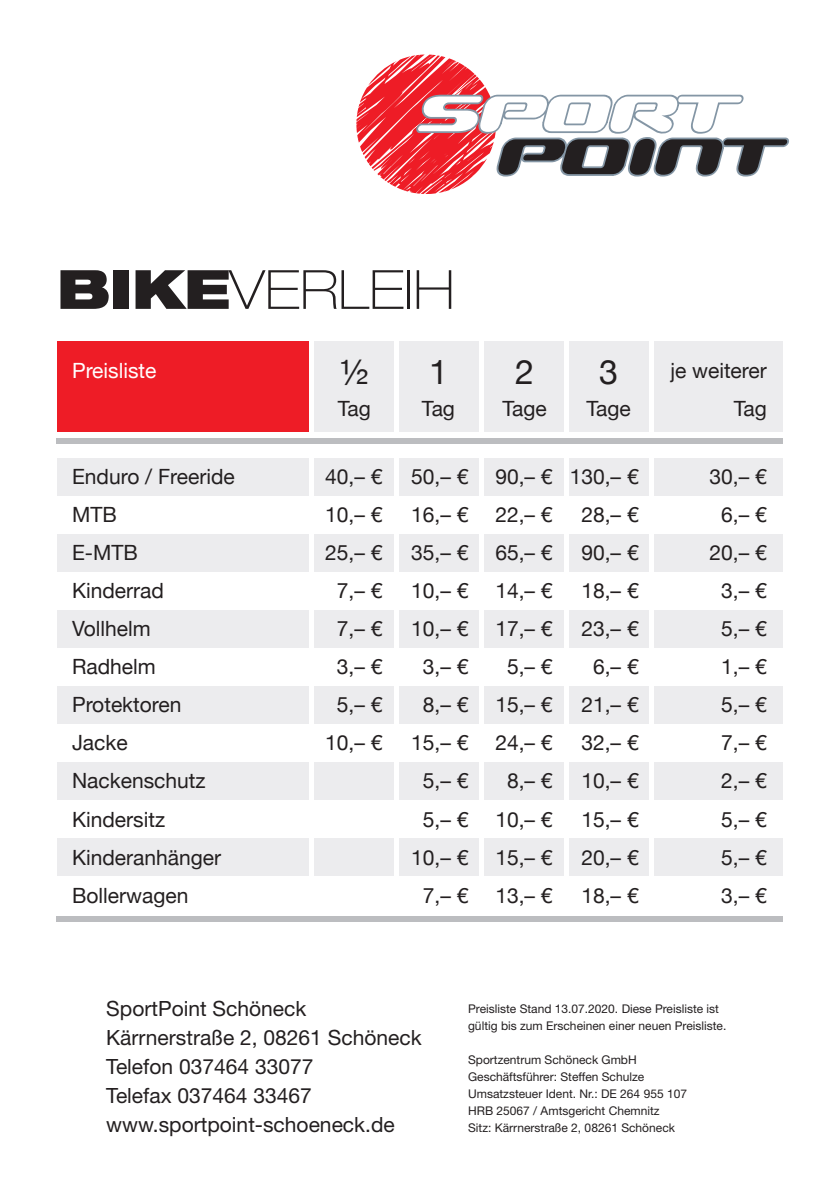
<style>
.page{position:relative;width:840px;height:1191px;background:#fff}
.page>*{position:absolute;margin:0;border:0;box-sizing:border-box;transform-origin:0 0}
.t1{font:100 expanded 54px "Helvetica Neue";color:#231f20}
.t2{font:34px "Helvetica Neue";color:#231f20}
.t3{font:21px "Helvetica Neue";color:#231f20}
.t4{font:21px "Helvetica Neue";color:#231f20}
.t5{font:21px "Helvetica Neue";color:#fff}
.t6{font:12px/17px "Helvetica Neue";color:#231f20}
.s1{font-weight:900}
</style>
<div class="page">
<div style="left:57px;top:458px;width:251px;height:38px;background:#ececee"></div>
<div style="left:57px;top:341px;width:251px;height:91px;background:#ee1c26"></div>
<div style="left:57px;top:534px;width:251px;height:38px;background:#ececee"></div>
<div style="left:57px;top:686px;width:251px;height:38px;background:#ececee"></div>
<div style="left:57px;top:610px;width:251px;height:38px;background:#ececee"></div>
<div style="left:57px;top:762px;width:251px;height:38px;background:#ececee"></div>
<div style="left:57px;top:838px;width:251px;height:38px;background:#ececee"></div>
<div style="left:399px;top:458px;width:79px;height:38px;background:#ececee"></div>
<div style="left:399px;top:341px;width:79px;height:91px;background:#ececee"></div>
<div style="left:399px;top:534px;width:79px;height:38px;background:#ececee"></div>
<div style="left:399px;top:686px;width:79px;height:38px;background:#ececee"></div>
<div style="left:399px;top:610px;width:79px;height:38px;background:#ececee"></div>
<div style="left:399px;top:762px;width:79px;height:38px;background:#ececee"></div>
<div style="left:399px;top:838px;width:79px;height:38px;background:#ececee"></div>
<div style="left:314px;top:458px;width:79px;height:38px;background:#ececee"></div>
<div style="left:314px;top:341px;width:79px;height:91px;background:#ececee"></div>
<div style="left:314px;top:534px;width:79px;height:38px;background:#ececee"></div>
<div style="left:314px;top:686px;width:79px;height:38px;background:#ececee"></div>
<div style="left:314px;top:610px;width:79px;height:38px;background:#ececee"></div>
<div style="left:314px;top:762px;width:79px;height:38px;background:#ececee"></div>
<div style="left:314px;top:838px;width:79px;height:38px;background:#ececee"></div>
<div style="left:484px;top:458px;width:79px;height:38px;background:#ececee"></div>
<div style="left:484px;top:341px;width:79px;height:91px;background:#ececee"></div>
<div style="left:484px;top:534px;width:79px;height:38px;background:#ececee"></div>
<div style="left:484px;top:686px;width:79px;height:38px;background:#ececee"></div>
<div style="left:484px;top:610px;width:79px;height:38px;background:#ececee"></div>
<div style="left:484px;top:762px;width:79px;height:38px;background:#ececee"></div>
<div style="left:484px;top:838px;width:79px;height:38px;background:#ececee"></div>
<div style="left:569px;top:458px;width:79px;height:38px;background:#ececee"></div>
<div style="left:569px;top:341px;width:79px;height:91px;background:#ececee"></div>
<div style="left:569px;top:534px;width:79px;height:38px;background:#ececee"></div>
<div style="left:569px;top:686px;width:79px;height:38px;background:#ececee"></div>
<div style="left:569px;top:610px;width:79px;height:38px;background:#ececee"></div>
<div style="left:569px;top:762px;width:79px;height:38px;background:#ececee"></div>
<div style="left:569px;top:838px;width:79px;height:38px;background:#ececee"></div>
<div style="left:654px;top:458px;width:128px;height:38px;background:#ececee"></div>
<div style="left:654px;top:341px;width:128px;height:91px;background:#ececee"></div>
<div style="left:654px;top:534px;width:128px;height:38px;background:#ececee"></div>
<div style="left:654px;top:686px;width:128px;height:38px;background:#ececee"></div>
<div style="left:654px;top:610px;width:128px;height:38px;background:#ececee"></div>
<div style="left:654px;top:762px;width:128px;height:38px;background:#ececee"></div>
<div style="left:654px;top:838px;width:128px;height:38px;background:#ececee"></div>
<div style="left:57px;top:438px;width:725px;height:6px;background:#bcbdc0"></div>
<div style="left:57px;top:916px;width:725px;height:6px;background:#bcbdc0"></div>
<svg style="left:356px;top:55px;width:431px;height:139px"></svg>
<p class="t1" style="left:57px;top:257px;width:399px"><span class="s1">BIKE</span>VERLEIH</p>
<p class="t5" style="left:72px;top:356px;width:86px">Preisliste</p>
<p class="t2" style="left:340px;top:348px;width:30px">½</p>
<p class="t2" style="left:429px;top:348px;width:20px">1</p>
<p class="t2" style="left:515px;top:348px;width:20px">2</p>
<p class="t2" style="left:599px;top:348px;width:20px">3</p>
<p class="t3" style="left:670px;top:356px;width:98px">je weiterer</p>
<p class="t3" style="left:337px;top:394px;width:35px">Tag</p>
<p class="t3" style="left:421px;top:394px;width:35px">Tag</p>
<p class="t3" style="left:502px;top:394px;width:46px">Tage</p>
<p class="t3" style="left:586px;top:394px;width:46px">Tage</p>
<p class="t3" style="left:733px;top:394px;width:35px">Tag</p>
<p class="t3" style="left:72px;top:462px;width:164px">Enduro / Freeride</p>
<p class="t3" style="left:325px;top:462px;width:59px">40,– €</p>
<p class="t3" style="left:411px;top:462px;width:59px">50,– €</p>
<p class="t3" style="left:495px;top:462px;width:145px">90,– € 130,– €</p>
<p class="t3" style="left:709px;top:462px;width:59px">30,– €</p>
<p class="t3" style="left:72px;top:500px;width:46px">MTB</p>
<p class="t3" style="left:325px;top:500px;width:59px">10,– €</p>
<p class="t3" style="left:411px;top:500px;width:59px">16,– €</p>
<p class="t3" style="left:495px;top:500px;width:59px">22,– €</p>
<p class="t3" style="left:581px;top:500px;width:59px">28,– €</p>
<p class="t3" style="left:720px;top:500px;width:47px">6,– €</p>
<p class="t3" style="left:72px;top:538px;width:67px">E-MTB</p>
<p class="t3" style="left:325px;top:538px;width:59px">25,– €</p>
<p class="t3" style="left:411px;top:538px;width:59px">35,– €</p>
<p class="t3" style="left:495px;top:538px;width:59px">65,– €</p>
<p class="t3" style="left:581px;top:538px;width:59px">90,– €</p>
<p class="t3" style="left:709px;top:538px;width:59px">20,– €</p>
<p class="t3" style="left:72px;top:576px;width:93px">Kinderrad</p>
<p class="t3" style="left:336px;top:576px;width:47px">7,– €</p>
<p class="t3" style="left:411px;top:576px;width:59px">10,– €</p>
<p class="t3" style="left:495px;top:576px;width:59px">14,– €</p>
<p class="t3" style="left:581px;top:576px;width:59px">18,– €</p>
<p class="t3" style="left:720px;top:576px;width:47px">3,– €</p>
<p class="t3" style="left:72px;top:614px;width:80px">Vollhelm</p>
<p class="t3" style="left:336px;top:614px;width:47px">7,– €</p>
<p class="t3" style="left:411px;top:614px;width:59px">10,– €</p>
<p class="t3" style="left:495px;top:614px;width:59px">17,– €</p>
<p class="t3" style="left:581px;top:614px;width:59px">23,– €</p>
<p class="t3" style="left:720px;top:614px;width:47px">5,– €</p>
<p class="t3" style="left:72px;top:652px;width:85px">Radhelm</p>
<p class="t3" style="left:336px;top:652px;width:47px">3,– €</p>
<p class="t3" style="left:422px;top:652px;width:47px">3,– €</p>
<p class="t3" style="left:506px;top:652px;width:47px">5,– €</p>
<p class="t3" style="left:592px;top:652px;width:47px">6,– €</p>
<p class="t3" style="left:720px;top:652px;width:47px">1,– €</p>
<p class="t3" style="left:72px;top:690px;width:111px">Protektoren</p>
<p class="t3" style="left:336px;top:690px;width:47px">5,– €</p>
<p class="t3" style="left:422px;top:690px;width:47px">8,– €</p>
<p class="t3" style="left:495px;top:690px;width:59px">15,– €</p>
<p class="t3" style="left:581px;top:690px;width:59px">21,– €</p>
<p class="t3" style="left:720px;top:690px;width:47px">5,– €</p>
<p class="t3" style="left:72px;top:728px;width:57px">Jacke</p>
<p class="t3" style="left:325px;top:728px;width:59px">10,– €</p>
<p class="t3" style="left:411px;top:728px;width:59px">15,– €</p>
<p class="t3" style="left:495px;top:728px;width:59px">24,– €</p>
<p class="t3" style="left:581px;top:728px;width:59px">32,– €</p>
<p class="t3" style="left:720px;top:728px;width:47px">7,– €</p>
<p class="t3" style="left:72px;top:766px;width:135px">Nackenschutz</p>
<p class="t3" style="left:422px;top:766px;width:47px">5,– €</p>
<p class="t3" style="left:506px;top:766px;width:47px">8,– €</p>
<p class="t3" style="left:581px;top:766px;width:59px">10,– €</p>
<p class="t3" style="left:720px;top:766px;width:47px">2,– €</p>
<p class="t3" style="left:72px;top:804px;width:94px">Kindersitz</p>
<p class="t3" style="left:422px;top:804px;width:47px">5,– €</p>
<p class="t3" style="left:495px;top:804px;width:59px">10,– €</p>
<p class="t3" style="left:581px;top:804px;width:59px">15,– €</p>
<p class="t3" style="left:720px;top:804px;width:47px">5,– €</p>
<p class="t3" style="left:72px;top:842px;width:150px">Kinderanhänger</p>
<p class="t3" style="left:411px;top:842px;width:59px">10,– €</p>
<p class="t3" style="left:495px;top:842px;width:59px">15,– €</p>
<p class="t3" style="left:581px;top:842px;width:59px">20,– €</p>
<p class="t3" style="left:720px;top:842px;width:47px">5,– €</p>
<p class="t3" style="left:72px;top:880px;width:118px">Bollerwagen</p>
<p class="t3" style="left:422px;top:880px;width:47px">7,– €</p>
<p class="t3" style="left:495px;top:880px;width:59px">13,– €</p>
<p class="t3" style="left:581px;top:880px;width:59px">18,– €</p>
<p class="t3" style="left:720px;top:880px;width:47px">3,– €</p>
<p class="t4" style="left:106px;top:996px;width:201px">SportPoint Schöneck</p>
<p class="t4" style="left:106px;top:1025px;width:317px">Kärrnerstraße 2, 08261 Schöneck</p>
<p class="t4" style="left:106px;top:1054px;width:209px">Telefon 037464 33077</p>
<p class="t4" style="left:106px;top:1083px;width:207px">Telefax 037464 33467</p>
<p class="t4" style="left:106px;top:1112px;width:290px">www.sportpoint-schoeneck.de</p>
<p class="t6" style="left:468px;top:1000px;width:260px">Preisliste Stand 13.07.2020. Diese Preisliste ist gültig bis zum Erscheinen einer neuen Preisliste.</p>
<p class="t6" style="left:468px;top:1051px;width:170px">Sportzentrum Schöneck GmbH</p>
<p class="t6" style="left:468px;top:1068px;width:178px">Geschäftsführer: Steffen Schulze</p>
<p class="t6" style="left:468px;top:1085px;width:220px">Umsatzsteuer Ident. Nr.: DE 264 955 107</p>
<p class="t6" style="left:468px;top:1102px;width:193px">HRB 25067 / Amtsgericht Chemnitz</p>
<p class="t6" style="left:468px;top:1119px;width:208px">Sitz: Kärrnerstraße 2, 08261 Schöneck</p>
</div>
